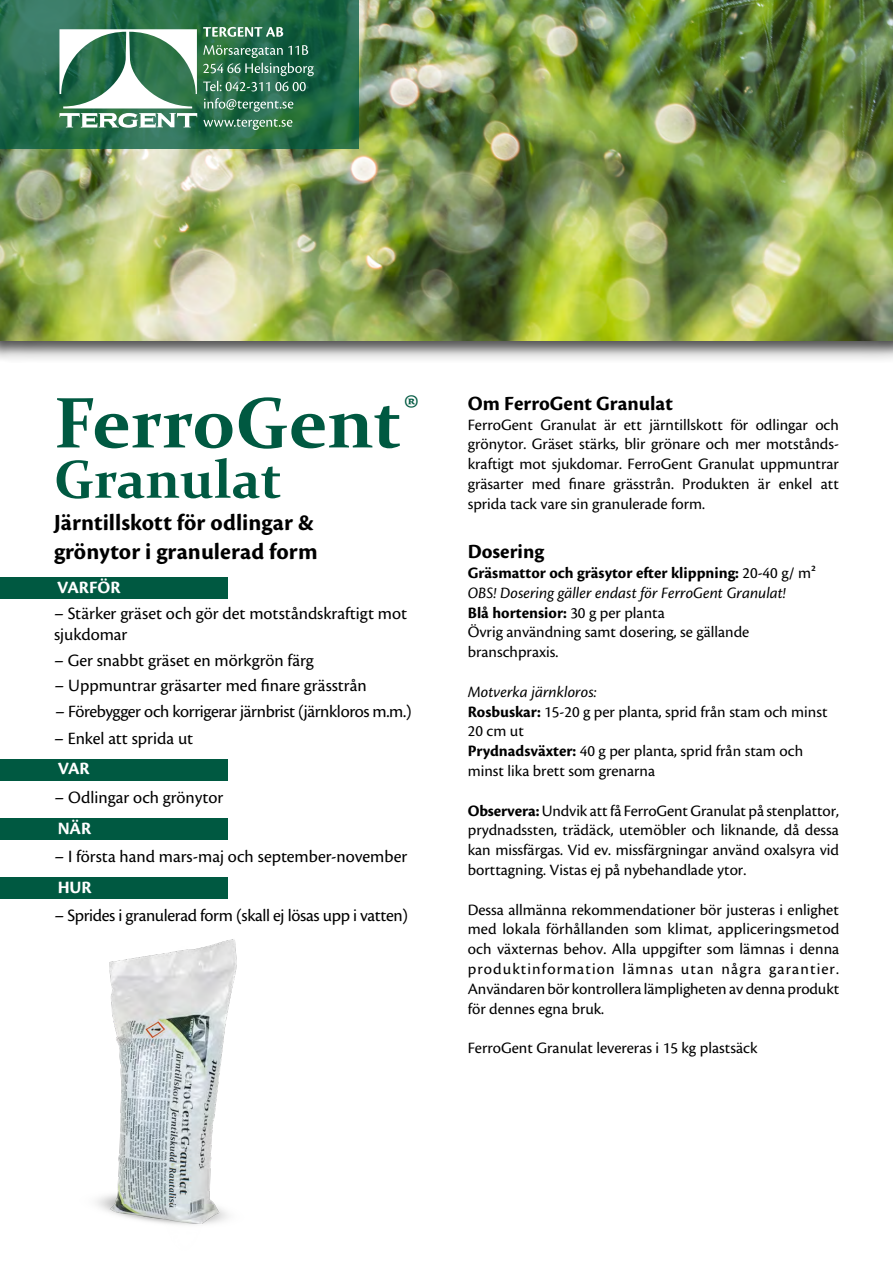
<style>
.page{position:relative;width:893px;height:1263px;background:#fff}
.page>*{position:absolute;margin:0;border:0;box-sizing:border-box;transform-origin:0 0}
.t1{font:700 72px "Constantia";color:#005941}
.t2{font:700 54px "Constantia";color:#005941}
.t3{font:700 24px/28.8px "Cronos Pro";letter-spacing:.005em;color:#000}
.t4{font:700 21px "Cronos Pro";color:#000}
.t5{font:18px/21.6px "Cronos Pro";letter-spacing:-.005em;color:#000}
.t6{font:700 18px "Cronos Pro";letter-spacing:-.005em;color:#fff}
.t7{font:16.5px/19.8px "Cronos Pro";color:#000;text-align:justify}
.s1{font-weight:700}
.s2{font-style:italic}
</style>
<div class="page">
<div style="left:0;top:0;width:893px;height:363px;background:#000;opacity:.75"></div>
<img style="left:0;top:0;width:893px;height:340px">
<svg style="left:0;top:0;width:359px;height:149px;background:#266c4a"></svg>
<div style="left:0;top:577px;width:227px;height:22px;background:#005941"></div>
<div style="left:0;top:759px;width:228px;height:21px;background:#005941"></div>
<div style="left:0;top:818px;width:228px;height:21px;background:#005941"></div>
<div style="left:0;top:877px;width:228px;height:21px;background:#005941"></div>
<img style="left:96px;top:939px;width:141px;height:286px">
<svg style="left:203px;top:27px;width:80px;height:10px"></svg>
<svg style="left:203px;top:45px;width:111px;height:47px;background:#437e62"></svg>
<svg style="left:204px;top:98px;width:89px;height:14px"></svg>
<svg style="left:203px;top:119px;width:89px;height:11px"></svg>
<svg style="left:59px;top:29px;width:138px;height:99px"></svg>
<h1 class="t1" style="left:54px;top:373px;width:366px">FerroGent<sup>®</sup></h1>
<h2 class="t2" style="left:54px;top:442px;width:229px">Granulat</h2>
<h3 class="t3" style="left:54px;top:508px;width:265px">Järntillskott för odlingar &amp; grönytor i granulerad form</h3>
<p class="t6" style="left:57px;top:577px;width:65px">VARFÖR</p>
<p class="t5" style="left:54px;top:602px;width:355px">– Stärker gräset och gör det motståndskraftigt mot sjukdomar</p>
<p class="t5" style="left:54px;top:649px;width:261px">– Ger snabbt gräset en mörkgrön färg</p>
<p class="t5" style="left:55px;top:675px;width:314px">– Uppmuntrar gräsarter med finare grässtrån</p>
<p class="t5" style="left:55px;top:700px;width:358px">– Förebygger och korrigerar järnbrist (järnkloros m.m.)</p>
<p class="t5" style="left:54px;top:728px;width:141px">– Enkel att sprida ut</p>
<p class="t6" style="left:58px;top:758px;width:33px">VAR</p>
<p class="t5" style="left:54px;top:786px;width:170px">– Odlingar och grönytor</p>
<p class="t6" style="left:58px;top:818px;width:35px">NÄR</p>
<p class="t5" style="left:54px;top:845px;width:354px">– I första hand mars-maj och september-november</p>
<p class="t6" style="left:58px;top:877px;width:36px">HUR</p>
<p class="t5" style="left:54px;top:904px;width:355px">– Sprides i granulerad form (skall ej lösas upp i vatten)</p>
<p class="t4" style="left:468px;top:391px;width:207px">Om FerroGent Granulat</p>
<p class="t7" style="left:468px;top:414px;width:373px">FerroGent Granulat är ett järntillskott för odlingar och grönytor. Gräset stärks, blir grönare och mer motstånds&shy;kraftigt mot sjukdomar. FerroGent Granulat uppmuntrar gräsarter med finare grässtrån. Produkten är enkel att sprida tack vare sin granulerade form.</p>
<p class="t4" style="left:468px;top:540px;width:78px">Dosering</p>
<p class="t7" style="left:468px;top:563px;width:350px;text-align:left"><span class="s1">Gräsmattor och gräsytor efter klippning:</span> 20-40 g/ m²<br><span class="s2">OBS! Dosering gäller endast för FerroGent Granulat!<br></span><span class="s1">Blå hortensior:</span> 30 g per planta<br>Övrig användning samt dosering, se gällande branschpraxis.</p>
<p class="t7" style="left:468px;top:682px;width:361px;text-align:left"><span class="s2">Motverka järnkloros:<br></span><span class="s1">Rosbuskar:</span> 15-20 g per planta, sprid från stam och minst 20 cm ut<br><span class="s1">Prydnadsväxter:</span> 40 g per planta, sprid från stam och minst lika brett som grenarna</p>
<p class="t7" style="left:468px;top:801px;width:373px"><span class="s1">Observera:</span> Undvik att få FerroGent Granulat på stenplattor, prydnadssten, trädäck, utemöbler och liknande, då dessa kan missfärgas. Vid ev. missfärgningar använd oxalsyra vid borttagning. Vistas ej på nybehandlade ytor.</p>
<p class="t7" style="left:468px;top:900px;width:373px">Dessa allmänna rekommendationer bör justeras i enlighet med lokala förhållanden som klimat, appliceringsmetod och växternas behov. Alla uppgifter som lämnas i denna produktinformation lämnas utan några garantier.<br>Användaren bör kontrollera lämpligheten av denna produkt för dennes egna bruk.</p>
<p class="t7" style="left:468px;top:1038px;width:291px">FerroGent Granulat levereras i 15 kg plastsäck</p>
</div>
